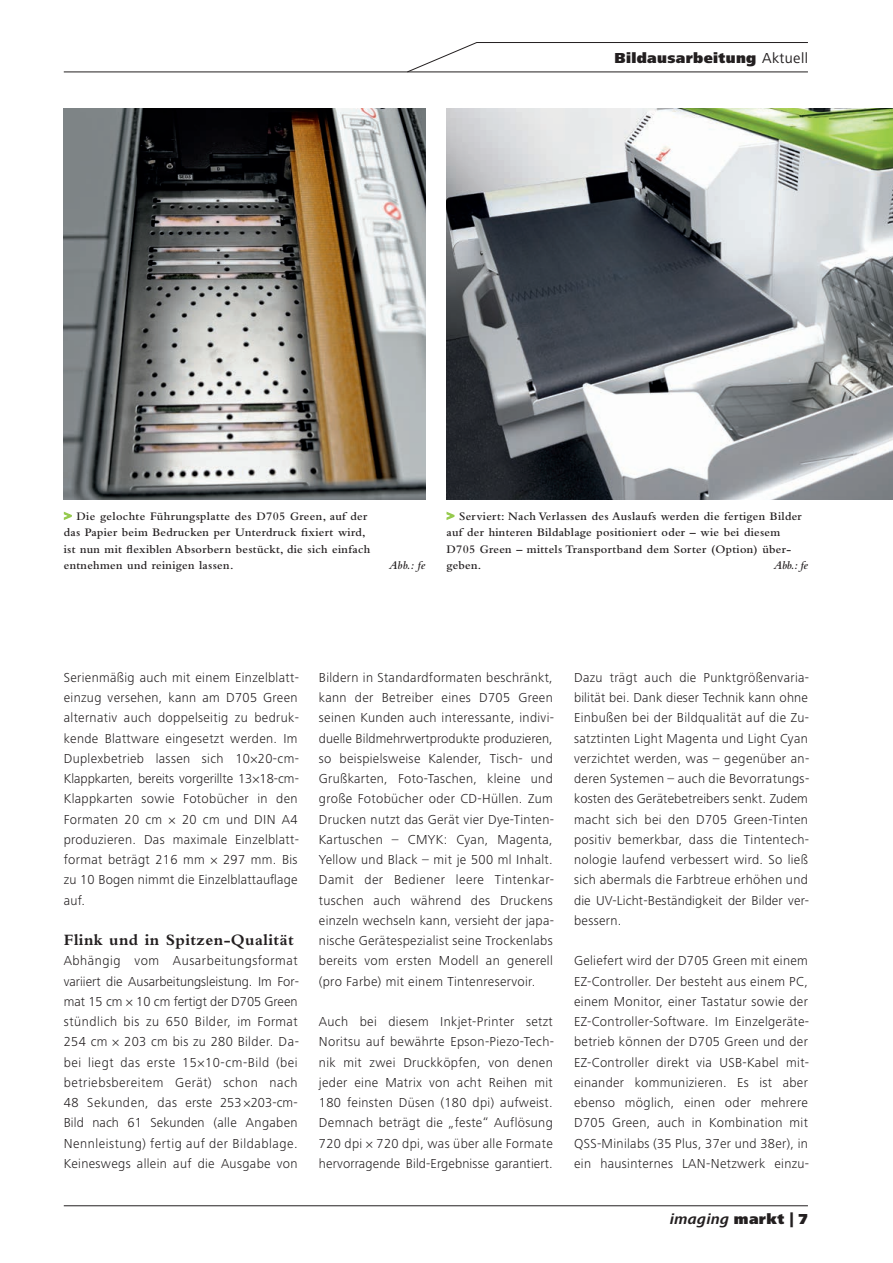
<style>
.page{position:relative;width:893px;height:1263px;background:#fff}
.page>*{position:absolute;margin:0;border:0;box-sizing:border-box;transform-origin:0 0}
.t1{font:700 16.5px "Bembo";letter-spacing:.025em;color:#231f20}
.t2{font:900 15px "Frutiger Next LT";letter-spacing:.025em;color:#231f20}
.t3{font:italic 700 15px "Frutiger Next LT";letter-spacing:.025em;color:#231f20}
.t4{font:300 13.5px/20.2px "Frutiger Next LT";letter-spacing:.025em;color:#231f20;text-align:justify}
.t5{font:600 12px/16.5px "Bembo";letter-spacing:.025em;color:#231f20}
.t6{font:italic 600 12px "Bembo";letter-spacing:.005em;color:#231f20}
.s1{font-weight:400}
.s2{font-weight:700;color:#96ca4e}
.s3{font-weight:900;font-style:normal}
</style>
<div class="page">
<svg style="left:63px;top:511px;width:9px;height:9px"></svg>
<img style="left:446px;top:108px;width:447px;height:392px">
<img style="left:64px;top:108px;width:361px;height:392px">
<svg style="left:406px;top:42px;width:402px;height:30px"></svg>
<hr style="left:64px;top:72px;width:744px;height:1px;background:#231f20">
<hr style="left:64px;top:1205px;width:744px;height:1px;background:#231f20">
<svg style="left:446px;top:511px;width:9px;height:9px"></svg>
<p class="t2" style="left:614px;top:50px;width:195px">Bildausarbeitung <span class="s1">Aktuell</span></p>
<p class="t5" style="left:64px;top:508px;width:308px"><span class="s2">&gt;</span> Die gelochte Führungsplatte des D705 Green, auf der das Papier beim Bedrucken per Unterdruck fixiert wird, ist nun mit flexiblen Absorbern bestückt, die sich einfach entnehmen und reinigen lassen.</p>
<p class="t6" style="left:389px;top:559px;width:38px">Abb.: fe</p>
<p class="t5" style="left:446px;top:508px;width:357px"><span class="s2">&gt;</span> Serviert: Nach Verlassen des Auslaufs werden die fertigen Bilder auf der hinteren Bildablage positioniert oder – wie bei diesem D705 Green – mittels Transportband dem Sorter (Option) über&shy;geben.</p>
<p class="t6" style="left:773px;top:559px;width:36px">Abb.: fe</p>
<p class="t4" style="left:64px;top:667px;width:237px">Serienmäßig auch mit einem Einzelblatt&shy;einzug versehen, kann am D705 Green alternativ auch doppelseitig zu bedruk&shy;kende Blattware eingesetzt werden. Im Duplexbetrieb lassen sich 10×20-cm-Klappkarten, bereits vorgerillte 13×18-cm-Klappkarten sowie Fotobücher in den Formaten 20 cm × 20 cm und DIN A4 produzieren. Das maximale Einzelblatt&shy;format beträgt 216 mm × 297 mm. Bis zu 10 Bogen nimmt die Einzelblattauflage auf.</p>
<p class="t1" style="left:64px;top:931px;width:231px">Flink und in Spitzen-Qualität</p>
<p class="t4" style="left:64px;top:951px;width:237px;text-align:left">Abhängig vom Ausarbeitungsformat variiert die Ausarbeitungsleistung. Im For&shy;mat 15 cm × 10 cm fertigt der D705 Green stündlich bis zu 650 Bilder, im Format 254 cm × 203 cm bis zu 280 Bilder. Da&shy;bei liegt das erste 15×10-cm-Bild (bei betriebsbereitem Gerät) schon nach 48 Sekunden, das erste 253×203-cm-Bild nach 61 Sekunden (alle Angaben Nennleistung) fertig auf der Bildablage.<br>Keineswegs allein auf die Ausgabe von</p>
<p class="t4" style="left:319px;top:667px;width:237px">Bildern in Standardformaten beschränkt, kann der Betreiber eines D705 Green seinen Kunden auch interessante, indivi&shy;duelle Bildmehrwertprodukte produzieren, so beispielsweise Kalender, Tisch- und Grußkarten, Foto-Taschen, kleine und große Fotobücher oder CD-Hüllen. Zum Drucken nutzt das Gerät vier Dye--Tinten-Kartuschen – CMYK: Cyan, Magenta, Yellow und Black – mit je 500 ml Inhalt.<br>Damit der Bediener leere Tintenkar&shy;tuschen auch während des Druckens einzeln wechseln kann, versieht der japa&shy;nische Gerätespezialist seine Trockenlabs bereits vom ersten Modell an generell (pro Farbe) mit einem Tintenreservoir.</p>
<p class="t4" style="left:319px;top:1011px;width:237px">Auch bei diesem Inkjet-Printer setzt Noritsu auf bewährte Epson-Piezo-Tech&shy;nik mit zwei Druckköpfen, von denen jeder eine Matrix von acht Reihen mit 180 feinsten Düsen (180 dpi) aufweist.<br>Demnach beträgt die „feste“ Auflösung 720 dpi × 720 dpi, was über alle Formate hervorragende Bild-Ergebnisse garantiert.</p>
<p class="t4" style="left:574px;top:667px;width:237px">Dazu trägt auch die Punktgrößenvaria&shy;bilität bei. Dank dieser Technik kann ohne Einbußen bei der Bildqualität auf die Zu&shy;satztinten Light Magenta und Light Cyan verzichtet werden, was – gegenüber an&shy;deren Systemen – auch die Bevorratungs&shy;kosten des Gerätebetreibers senkt. Zudem macht sich bei den D705 Green--Tinten positiv bemerkbar, dass die Tintentech&shy;nologie laufend verbessert wird. So ließ sich abermals die Farbtreue erhöhen und die UV-Licht-Beständigkeit der Bilder ver&shy;bessern.</p>
<p class="t4" style="left:574px;top:951px;width:237px">Geliefert wird der D705 Green mit einem EZ-Controller. Der besteht aus einem PC, einem Monitor, einer Tastatur sowie der EZ-Controller-Software. Im Einzelgeräte&shy;betrieb können der D705 Green und der EZ-Controller direkt via USB-Kabel mit&shy;einander kommunizieren. Es ist aber ebenso möglich, einen oder mehrere D705 Green, auch in Kombination mit QSS-Minilabs (35 Plus, 37er und 38er), in ein hausinternes LAN-Netzwerk einzu-</p>
<p class="t3" style="left:670px;top:1211px;width:139px">imaging <span class="s3">markt | 7</span></p>
</div>
